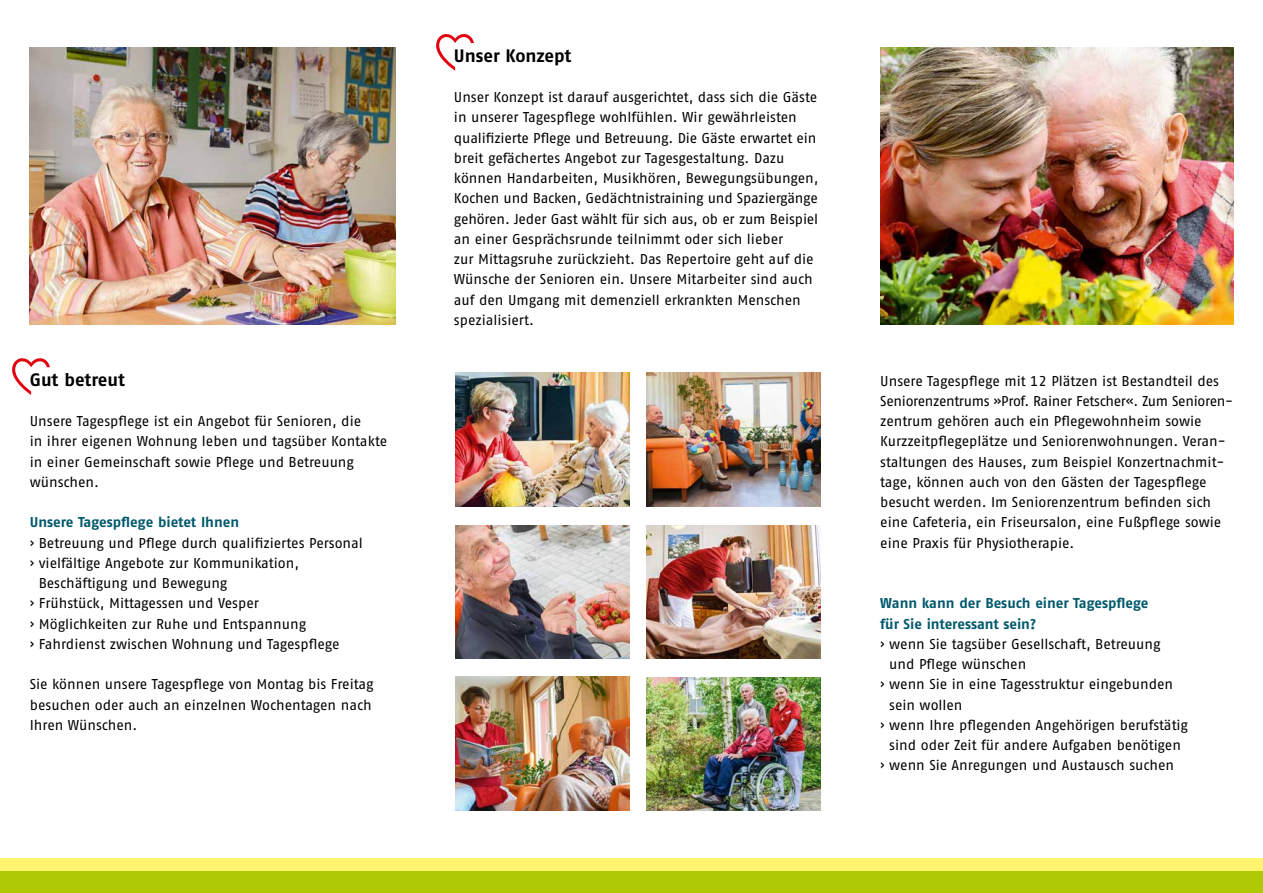
<style>
.page{position:relative;width:1263px;height:893px;background:#fff}
.page>*{position:absolute;margin:0;border:0;box-sizing:border-box;transform-origin:0 0}
.t1{font:18px "Fago No Bold Tf";letter-spacing:-.005em;color:#000}
.t2{font:14.25px/20.2px "Fago No Regular Tf";letter-spacing:-.005em;color:#000}
.t3{font:14.25px/20.2px "Fago No Bold Tf";letter-spacing:-.005em;color:#00596c}
</style>
<div class="page">
<div style="left:0;top:859px;width:1263px;height:34px;background:#fff370"></div>
<div style="left:0;top:872px;width:1263px;height:21px;background:#afca05"></div>
<svg style="left:12px;top:358px;width:38px;height:37px"></svg>
<img style="left:30px;top:48px;width:365px;height:277px">
<img style="left:646px;top:373px;width:175px;height:133px">
<svg style="left:436px;top:34px;width:38px;height:37px"></svg>
<img style="left:880px;top:48px;width:353px;height:277px">
<img style="left:646px;top:525px;width:175px;height:134px">
<img style="left:455px;top:373px;width:174px;height:133px">
<img style="left:455px;top:525px;width:174px;height:134px">
<img style="left:646px;top:677px;width:175px;height:134px">
<img style="left:455px;top:677px;width:174px;height:134px">
<p class="t1" style="left:30px;top:369px;width:97px">Gut betreut</p>
<p class="t2" style="left:30px;top:411px;width:359px">Unsere Tagespflege ist ein Angebot für Senioren, die<br>in ihrer eigenen Wohnung leben und tagsüber Kontakte in einer Gemeinschaft sowie Pflege und Betreuung wünschen.</p>
<p class="t3" style="left:30px;top:512px;width:211px">Unsere Tagespflege bietet Ihnen</p>
<p class="t2" style="left:30px;top:532px;width:335px">› Betreuung und Pflege durch qualifiziertes Personal</p>
<p class="t2" style="left:30px;top:553px;width:271px">› vielfältige Angebote zur Kommunikation,</p>
<p class="t2" style="left:39px;top:573px;width:190px">Beschäftigung und Bewegung</p>
<p class="t2" style="left:30px;top:593px;width:231px">› Frühstück, Mittagessen und Vesper</p>
<p class="t2" style="left:30px;top:613px;width:278px">› Möglichkeiten zur Ruhe und Entspannung</p>
<p class="t2" style="left:30px;top:634px;width:311px">› Fahrdienst zwischen Wohnung und Tagespflege</p>
<p class="t2" style="left:30px;top:674px;width:345px">Sie können unsere Tagespflege von Montag bis Freitag besuchen oder auch an einzelnen Wochentagen nach<br>Ihren Wünschen.</p>
<p class="t1" style="left:454px;top:45px;width:119px">Unser Konzept</p>
<p class="t2" style="left:454px;top:87px;width:366px">Unser Konzept ist darauf ausgerichtet, dass sich die Gäste in unserer Tagespflege wohlfühlen. Wir gewährleisten qualifizierte Pflege und Betreuung. Die Gäste erwartet ein breit gefächertes Angebot zur Tagesgestaltung. Dazu können Handarbeiten, Musikhören, Bewegungsübungen, Kochen und Backen, Gedächtnistraining und Spaziergänge gehören. Jeder Gast wählt für sich aus, ob er zum Beispiel an einer Gesprächsrunde teilnimmt oder sich lieber<br>zur Mittagsruhe zurückzieht. Das Repertoire geht auf die Wünsche der Senioren ein. Unsere Mitarbeiter sind auch auf den Umgang mit demenziell erkrankten Menschen spezialisiert.</p>
<p class="t2" style="left:880px;top:370px;width:354px">Unsere Tagespflege mit 12 Plätzen ist Bestandteil des Seniorenzentrums »Prof. Rainer Fetscher«. Zum Senioren&shy;zentrum gehören auch ein Pflegewohnheim sowie Kurzzeitpflegeplätze und Seniorenwohnungen. Veran&shy;staltungen des Hauses, zum Beispiel Konzertnachmit&shy;tage, können auch von den Gästen der Tagespflege besucht werden. Im Seniorenzentrum befinden sich eine Cafeteria, ein Friseursalon, eine Fußpflege sowie eine Praxis für Physiotherapie.</p>
<p class="t3" style="left:880px;top:593px;width:270px">Wann kann der Besuch einer Tagespflege für Sie interessant sein?</p>
<p class="t2" style="left:880px;top:634px;width:282px">› wenn Sie tagsüber Gesellschaft, Betreuung</p>
<p class="t2" style="left:889px;top:654px;width:139px">und Pflege wünschen</p>
<p class="t2" style="left:880px;top:674px;width:294px">› wenn Sie in eine Tagesstruktur eingebunden</p>
<p class="t2" style="left:889px;top:694px;width:75px">sein wollen</p>
<p class="t2" style="left:880px;top:715px;width:309px">› wenn Ihre pflegenden Angehörigen berufstätig</p>
<p class="t2" style="left:889px;top:735px;width:293px">sind oder Zeit für andere Aufgaben benötigen</p>
<p class="t2" style="left:880px;top:755px;width:295px">› wenn Sie Anregungen und Austausch suchen</p>
</div>
